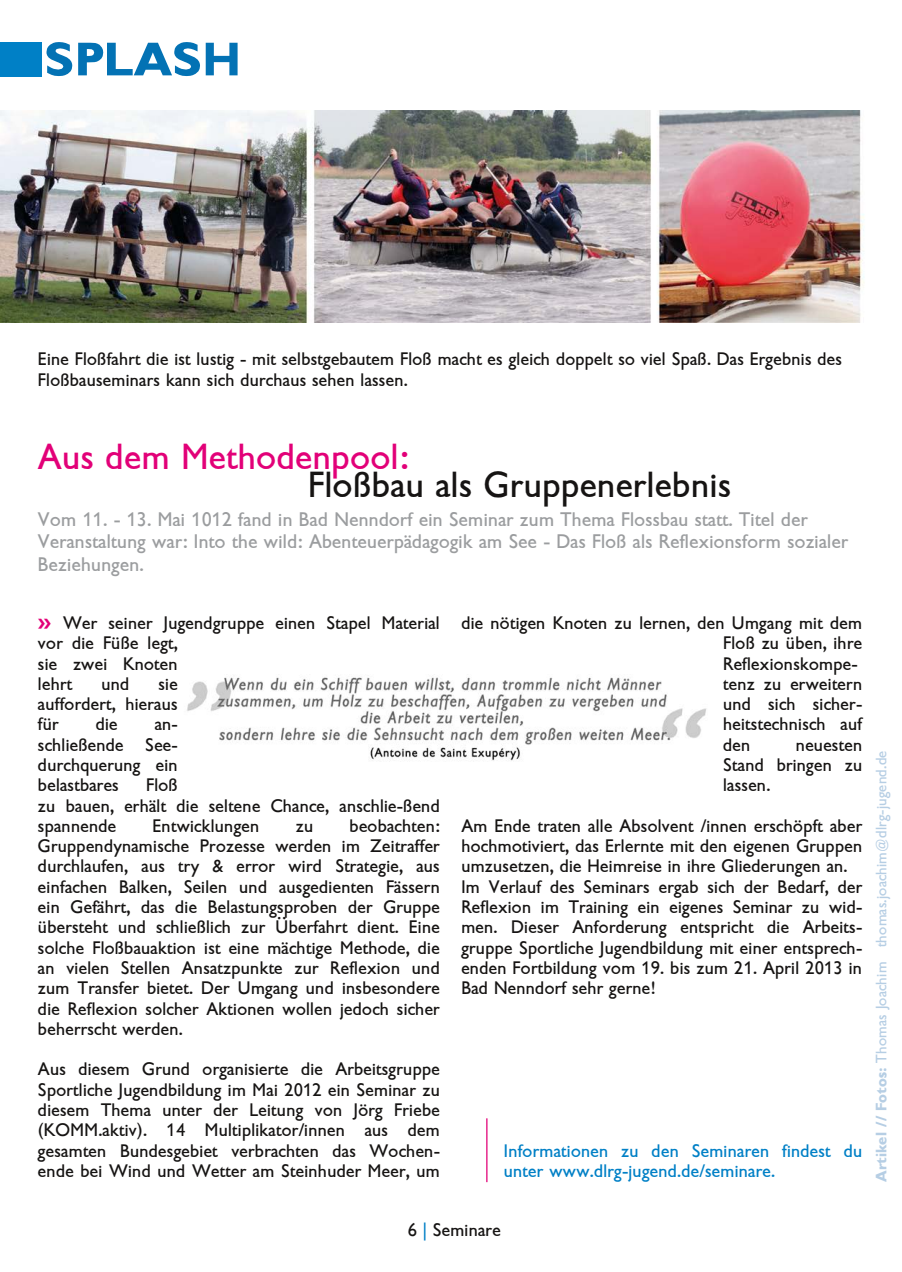
<style>
.page{position:relative;width:902px;height:1272px;background:#fff}
.page>*{position:absolute;margin:0;border:0;box-sizing:border-box;transform-origin:0 0}
.t1{font:36px "DLRG Jugend Text";color:#161413}
.t2{font:36px "DLRG Jugend Text";color:#e20078}
.t3{font:19.5px/22.5px "DLRG Jugend Text";color:#9b9d9f}
.t4{font:18px/20.2px "DLRG Jugend Text";color:#161413}
.t5{font:18px/20.2px "DLRG Jugend Text";color:#0080c6}
.t6{font:15px "DLRG Jugend Text";color:#b6cee4}
.s1{font-family:"DLRG Jugend Text,Bold";font-size:21px;color:#e20078}
.s2{font-family:"DLRG Jugend Text,Bold"}
.s3{color:#0080c6}
</style>
<div class="page">
<svg style="left:46px;top:42px;width:26px;height:34px"></svg>
<svg style="left:78px;top:42px;width:122px;height:34px"></svg>
<svg style="left:206px;top:43px;width:31px;height:32px"></svg>
<div style="left:0;top:42px;width:42px;height:34px;background:#0080c6"></div>
<img style="left:187px;top:677px;width:519px;height:84px">
<hr style="left:486px;top:1118px;width:1px;height:64px;background:#e20078">
<img style="left:0;top:110px;width:864px;height:213px">
<p class="t4" style="left:38px;top:349px;width:805px">Eine Floßfahrt die ist lustig - mit selbstgebautem Floß macht es gleich doppelt so viel Spaß. Das Ergebnis des<br>Floßbauseminars kann sich durchaus sehen lassen.</p>
<h1 class="t2" style="left:38px;top:435px;width:372px">Aus dem Methodenpool:</h1>
<h1 class="t1" style="left:308px;top:464px;width:425px">Floßbau als Gruppenerlebnis</h1>
<p class="t3" style="left:38px;top:508px;width:811px">Vom 11. - 13. Mai 1012 fand in Bad Nenndorf ein Seminar zum Thema Flossbau statt. Titel der<br>Veranstaltung war: Into the wild: Abenteuerpädagogik am See - Das Floß als Reflexionsform sozialer<br>Beziehungen.</p>
<p class="t4" style="left:38px;top:613px;width:403px"><span class="s1">»</span> Wer seiner Jugendgruppe einen Stapel Material vor die Füße legt,<br>sie zwei Knoten<br>lehrt</p>
<p class="t4" style="left:101px;top:673px;width:30px">und</p>
<p class="t4" style="left:38px;top:673px;width:141px;text-align:justify;text-indent:120px">sie auffordert, hieraus für</p>
<p class="t4" style="left:96px;top:714px;width:24px">die</p>
<p class="t4" style="left:38px;top:714px;width:141px;text-align:justify;text-indent:117px">an&shy;schließende See&shy;durchquerung ein belastbares</p>
<p class="t4" style="left:38px;top:775px;width:403px;text-indent:108px">Floß<br>zu bauen, erhält die seltene Chance, anschlie-ßend spannende</p>
<p class="t4" style="left:38px;top:815px;width:403px;text-align:justify;text-indent:311px">beobachten:<br>Gruppendynamische Prozesse werden im Zeitraffer durchlaufen, aus try &amp; error wird Strategie, aus einfachen Balken, Seilen und ausgedienten Fässern ein Gefährt, das die Belastungsproben der Gruppe übersteht und schließlich zur Überfahrt dient. Eine solche Floßbauaktion ist eine mächtige Methode, die an vielen Stellen Ansatzpunkte zur Reflexion und zum Transfer bietet. Der Umgang und insbesondere die Reflexion solcher Aktionen wollen jedoch sicher beherrscht werden.</p>
<p class="t4" style="left:38px;top:1059px;width:403px;text-align:justify">Aus diesem Grund organisierte die Arbeitsgruppe Sportliche Jugendbildung im Mai 2012 ein Seminar zu diesem Thema unter der Leitung von Jörg Friebe (KOMM.aktiv). 14 Multiplikator/innen aus dem gesamten Bundesgebiet verbrachten das Wochen&shy;ende bei Wind und Wetter am Steinhuder Meer, um</p>
<p class="t4" style="left:153px;top:815px;width:108px">Entwicklungen</p>
<p class="t4" style="left:296px;top:815px;width:19px">zu</p>
<p class="t4" style="left:723px;top:613px;width:141px;text-indent:-262px">die nötigen Knoten zu lernen, den Umgang mit dem<br>Floß zu üben, ihre<br>Reflexionskompe&shy;tenz zu erweitern und sich sicher&shy;heitstechnisch auf den</p>
<p class="t4" style="left:723px;top:734px;width:141px;text-align:justify;text-indent:73px">neuesten Stand bringen zu lassen.</p>
<p class="t4" style="left:461px;top:815px;width:402px">Am Ende traten alle Absolvent /innen erschöpft aber hochmotiviert, das Erlernte mit den eigenen Gruppen umzusetzen, die Heimreise in ihre Gliederungen an.<br>Im Verlauf des Seminars ergab sich der Bedarf, der Reflexion im Training ein eigenes Seminar zu wid&shy;men. Dieser Anforderung entspricht die Arbeits&shy;gruppe Sportliche Jugendbildung mit einer entsprech&shy;enden Fortbildung vom 19. bis zum 21. April 2013 in Bad Nenndorf sehr gerne!</p>
<p class="t5" style="left:504px;top:1140px;width:360px">Informationen zu den Seminaren findest du unter www.dlrg-jugend.de/seminare.</p>
<p class="t6" style="left:872px;top:1182px;width:433px;rotate:-90deg"><span class="s2">Artikel // Fotos:</span> Thomas Joachim thomas.joachim@dlrg-jugend.de</p>
<p class="t4" style="left:408px;top:1219px;width:95px">6 <span class="s3">|</span> Seminare</p>
</div>
